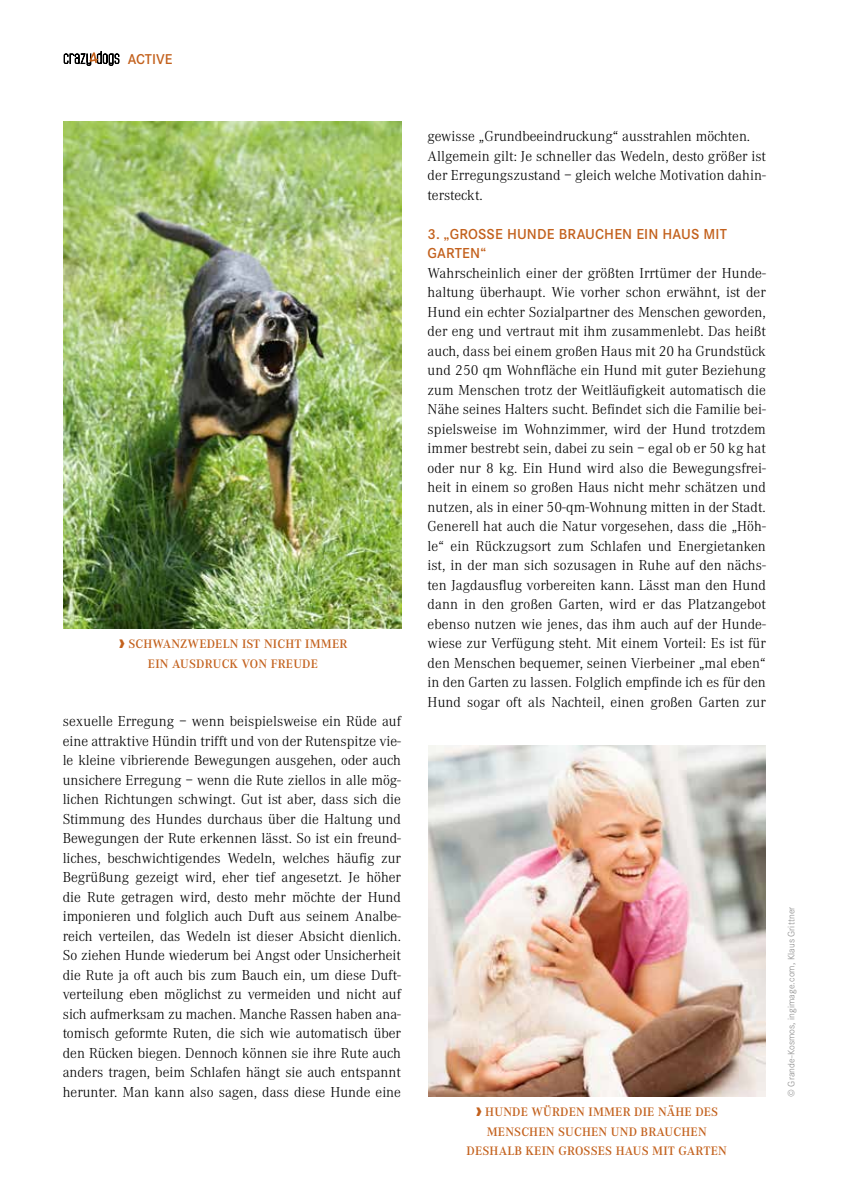
<style>
.page{position:relative;width:851px;height:1191px;background:#fff}
.page>*{position:absolute;margin:0;border:0;box-sizing:border-box;transform-origin:0 0}
.t1{font:300 15px/19.5px "Corporate A";letter-spacing:.005em;color:#000;text-align:justify}
.t2{font:600 15px/19.5px "Corporate S";letter-spacing:.01em;color:#c3611d}
.t3{font:600 14.85px "Corporate S";color:#c3611d}
.t4{font:600 12.75px/19.5px "Corporate A";letter-spacing:.015em;color:#c3611d;text-align:center}
.t5{font:300 9.75px "Corporate S";letter-spacing:.01em;color:#878787}
.s1{font-family:"Corporate S";font-weight:800;font-size:18px}
</style>
<div class="page">
<svg style="left:63px;top:51px;width:57px;height:15px"></svg>
<img style="left:64px;top:122px;width:337px;height:507px">
<img style="left:428px;top:746px;width:337px;height:351px">
<p class="t3" style="left:128px;top:50px;width:46px">ACTIVE</p>
<p class="t4" style="left:118px;top:634px;width:230px"><span class="s1">›</span> SCHWANZWEDELN IST NICHT IMMER<br>EIN AUSDRUCK VON FREUDE</p>
<p class="t1" style="left:63px;top:712px;width:340px">sexuelle Erregung – wenn beispielsweise ein Rüde auf eine attraktive Hündin trifft und von der Rutenspitze vie&shy;le kleine vibrierende Bewegungen ausgehen, oder auch unsichere Erregung – wenn die Rute ziellos in alle mög&shy;lichen Richtungen schwingt. Gut ist aber, dass sich die Stimmung des Hundes durchaus über die Haltung und Bewegungen der Rute erkennen lässt. So ist ein freund&shy;liches, beschwichtigendes Wedeln, welches häufig zur Begrüßung gezeigt wird, eher tief angesetzt. Je höher die Rute getragen wird, desto mehr möchte der Hund imponieren und folglich auch Duft aus seinem Analbe&shy;reich verteilen, das Wedeln ist dieser Absicht dienlich.<br>So ziehen Hunde wiederum bei Angst oder Unsicherheit die Rute ja oft auch bis zum Bauch ein, um diese Duft&shy;verteilung eben möglichst zu vermeiden und nicht auf sich aufmerksam zu machen. Manche Rassen haben ana&shy;tomisch geformte Ruten, die sich wie automatisch über den Rücken biegen. Dennoch können sie ihre Rute auch anders tragen, beim Schlafen hängt sie auch entspannt herunter. Man kann also sagen, dass diese Hunde eine</p>
<p class="t1" style="left:427px;top:127px;width:340px;text-align:left">gewisse „Grundbeeindruckung“ ausstrahlen möchten.<br>Allgemein gilt: Je schneller das Wedeln, desto größer ist der Erregungszustand – gleich welche Motivation dahin&shy;tersteckt.</p>
<p class="t2" style="left:427px;top:224px;width:301px">3. „GROSSE HUNDE BRAUCHEN EIN HAUS MIT<br>GARTEN“</p>
<p class="t1" style="left:427px;top:263px;width:340px">Wahrscheinlich einer der größten Irrtümer der Hunde&shy;haltung überhaupt. Wie vorher schon erwähnt, ist der Hund ein echter Sozialpartner des Menschen geworden, der eng und vertraut mit ihm zusammenlebt. Das heißt auch, dass bei einem großen Haus mit 20 ha Grundstück und 250 qm Wohnfläche ein Hund mit guter Beziehung zum Menschen trotz der Weitläufigkeit automatisch die Nähe seines Halters sucht. Befindet sich die Familie bei&shy;spielsweise im Wohnzimmer, wird der Hund trotzdem immer bestrebt sein, dabei zu sein – egal ob er 50 kg hat oder nur 8 kg. Ein Hund wird also die Bewegungsfrei&shy;heit in einem so großen Haus nicht mehr schätzen und nutzen, als in einer 50-qm-Wohnung mitten in der Stadt.<br>Generell hat auch die Natur vorgesehen, dass die „Höh&shy;le“ ein Rückzugsort zum Schlafen und Energietanken ist, in der man sich sozusagen in Ruhe auf den nächs&shy;ten Jagdausflug vorbereiten kann. Lässt man den Hund dann in den großen Garten, wird er das Platzangebot ebenso nutzen wie jenes, das ihm auch auf der Hunde&shy;wiese zur Verfügung steht. Mit einem Vorteil: Es ist für den Menschen bequemer, seinen Vierbeiner „mal eben“ in den Garten zu lassen. Folglich empfinde ich es für den Hund sogar oft als Nachteil, einen großen Garten zur</p>
<p class="t4" style="left:466px;top:1102px;width:262px"><span class="s1">›</span> HUNDE WÜRDEN IMMER DIE NÄHE DES<br>MENSCHEN SUCHEN UND BRAUCHEN<br>DESHALB KEIN GROSSES HAUS MIT GARTEN</p>
<p class="t5" style="left:785px;top:1097px;width:192px;rotate:-90deg">© Grande-Kosmos, ingimage.com, Klaus Grittner</p>
</div>
